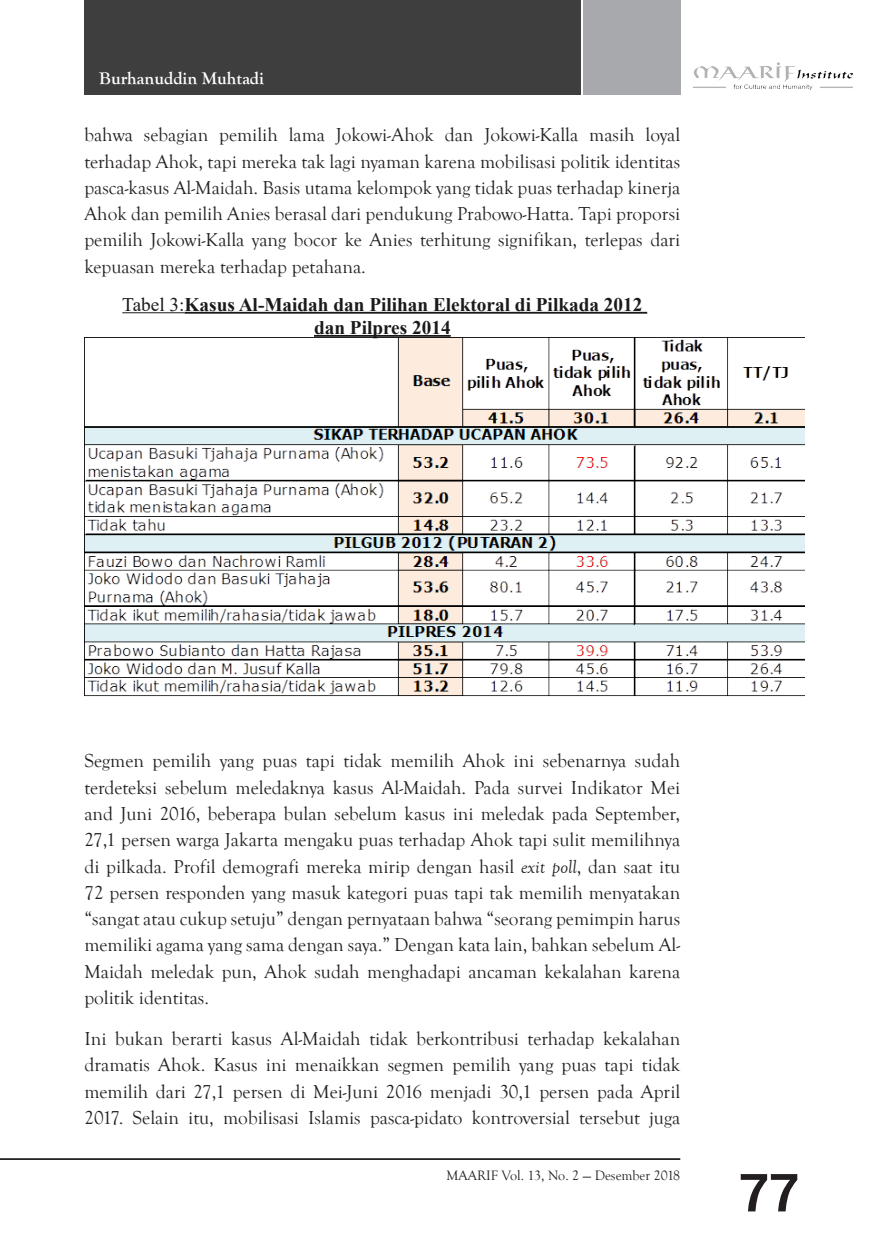
<style>
.page{position:relative;width:869px;height:1241px;background:#fff}
.page>*{position:absolute;margin:0;border:0;box-sizing:border-box;transform-origin:0 0}
.t1{font:700 52.5px "Roboto";color:#231f20}
.Text{font:19.25px/26.2px "Goudy Old Style T";color:#231f20;text-align:justify}
.t2{font:700 19.25px/23.1px "Times New Roman";color:#1a1a1a;text-align:center}
.t3{font:700 17.5px "Goudy Old Style T";color:#fff}
.t4{font:14px "Goudy Old Style T";color:#231f20}
.s1{font-weight:400}
.s2{font-style:italic}
</style>
<div class="page">
<div style="left:582px;top:0;width:98px;height:94px;background:#a8a9ad"></div>
<hr style="left:0;top:1157px;width:680px;height:2px;background:#231f20">
<div style="left:84px;top:0;width:496px;height:94px;background:#3e3e3f"></div>
<img style="left:693px;top:63px;width:159px;height:26px">
<hr style="left:122px;top:312px;width:62px;height:1px;background:#1a1a1a">
<hr style="left:184px;top:312px;width:463px;height:1px;background:#1a1a1a">
<hr style="left:314px;top:335px;width:136px;height:2px;background:#1a1a1a">
<img style="left:84px;top:337px;width:720px;height:359px">
<p class="t3" style="left:99px;top:69px;width:166px">Burhanuddin Muhtadi</p>
<p class="Text" style="left:84px;top:122px;width:597px">bahwa sebagian pemilih lama Jokowi-Ahok dan Jokowi-Kalla masih loyal terhadap Ahok, tapi mereka tak lagi nyaman karena mobilisasi politik identitas pasca-kasus Al-Maidah. Basis utama kelompok yang tidak puas terhadap kinerja Ahok dan pemilih Anies berasal dari pendukung Prabowo-Hatta. Tapi proporsi pemilih Jokowi-Kalla yang bocor ke Anies terhitung signifikan, terlepas dari kepuasan mereka terhadap petahana.</p>
<p class="t2" style="left:122px;top:292px;width:521px"><span class="s1">Tabel 3:</span>Kasus Al-Maidah dan Pilihan Elektoral di Pilkada 2012 dan Pilpres 2014</p>
<p class="Text" style="left:84px;top:748px;width:597px">Segmen pemilih yang puas tapi tidak memilih Ahok ini sebenarnya sudah terdeteksi sebelum meledaknya kasus Al-Maidah. Pada survei Indikator Mei and Juni 2016, beberapa bulan sebelum kasus ini meledak pada September, 27,1 persen warga Jakarta mengaku puas terhadap Ahok tapi sulit memilihnya di pilkada. Profil demografi mereka mirip dengan hasil <span class="s2">exit poll</span>, dan saat itu 72 persen responden yang masuk kategori puas tapi tak memilih menyatakan “sangat atau cukup setuju” dengan pernyataan bahwa “seorang pemimpin harus memiliki agama yang sama dengan saya.” Dengan kata lain, bahkan sebelum Al-Maidah meledak pun, Ahok sudah menghadapi ancaman kekalahan karena politik identitas.</p>
<p class="Text" style="left:84px;top:1025px;width:597px">Ini bukan berarti kasus Al-Maidah tidak berkontribusi terhadap kekalahan dramatis Ahok. Kasus ini menaikkan segmen pemilih yang puas tapi tidak memilih dari 27,1 persen di Mei-Juni 2016 menjadi 30,1 persen pada April 2017. Selain itu, mobilisasi Islamis pasca-pidato kontroversial tersebut juga</p>
<p class="t4" style="left:446px;top:1167px;width:235px">MAARIF Vol. 13, No. 2 — Desember 2018</p>
<h1 class="t1" style="left:738px;top:1155px;width:62px">77</h1>
</div>
